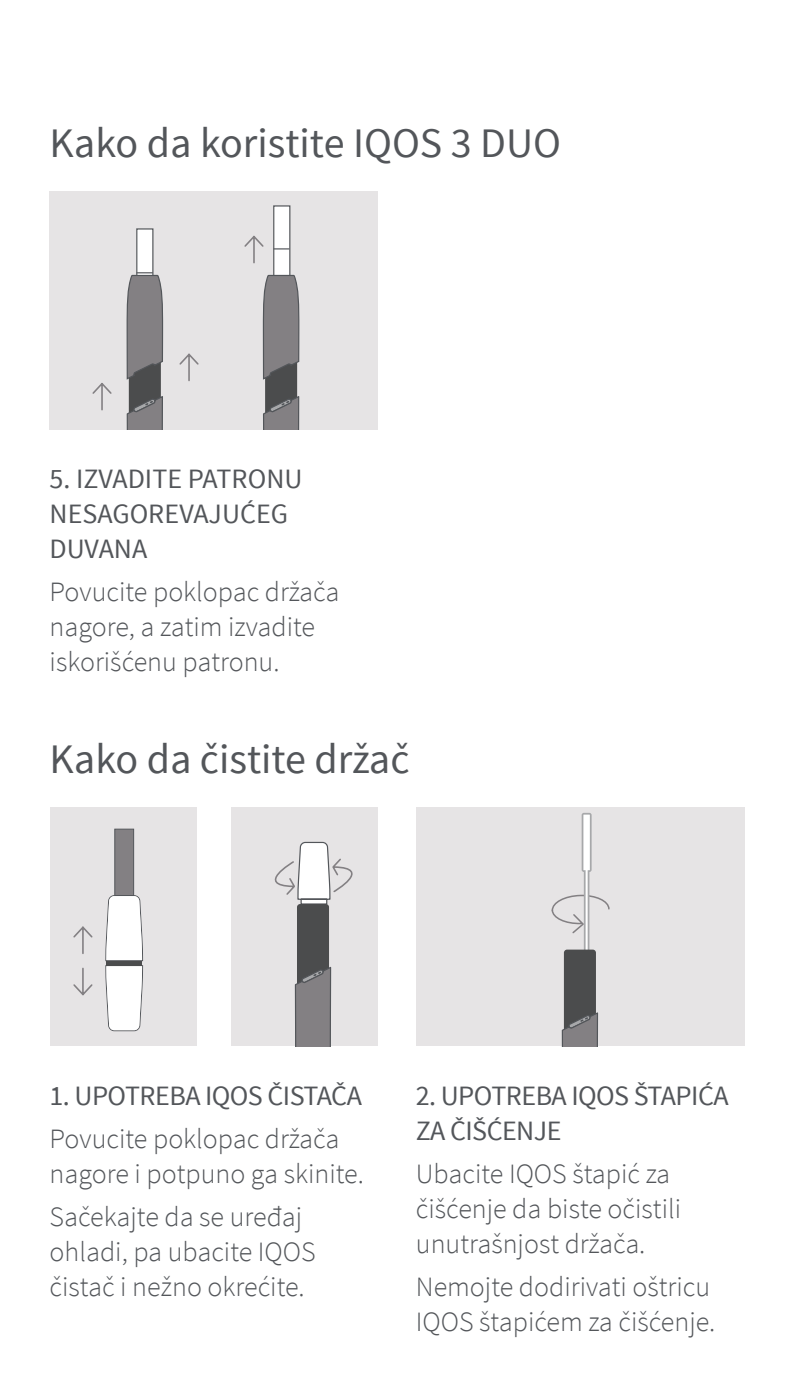
<style>
.page{position:relative;width:794px;height:1389px;background:#fff}
.page>*{position:absolute;margin:0;border:0;box-sizing:border-box;transform-origin:0 0}
.t1{font:42px "Source Sans Pro";color:#53565a}
.Image_body_copy{font:300 28px/35px "Source Sans Pro";color:#53565a}
.Image_Heading{font:28px/35px "Source Sans Pro";letter-spacing:-.02em;color:#53565a}
.Image_Heading-2{font:28px/35px "Source Sans Pro";color:#53565a}
</style>
<div class="page">
<div style="left:50px;top:807px;width:147px;height:239px;background:#e6e4e5"></div>
<svg style="left:105px;top:828px;width:38px;height:203px"></svg>
<hr style="left:106px;top:961px;width:36px;height:4px;background:#4b4c4d">
<svg style="left:73px;top:967px;width:20px;height:29px"></svg>
<svg style="left:73px;top:926px;width:20px;height:28px"></svg>
<div style="left:231px;top:807px;width:147px;height:239px;background:#e6e4e5"></div>
<svg style="left:274px;top:841px;width:79px;height:205px"></svg>
<div style="left:416px;top:807px;width:328px;height:239px;background:#e6e4e5"></div>
<svg style="left:551px;top:813px;width:59px;height:233px"></svg>
<div style="left:50px;top:191px;width:328px;height:239px;background:#e6e4e5"></div>
<div style="left:274px;top:206px;width:16px;height:102px;background:#fff"></div>
<div style="left:273px;top:205px;width:17px;height:103px;border:1px solid #53565a"></div>
<svg style="left:273px;top:248px;width:16px;height:2px"></svg>
<div style="left:137px;top:229px;width:16px;height:102px;background:#fff"></div>
<div style="left:136px;top:228px;width:17px;height:103px;border:1px solid #53565a"></div>
<svg style="left:126px;top:272px;width:38px;height:158px;background:#7e7d7f"></svg>
<svg style="left:262px;top:273px;width:38px;height:157px;background:#7e7d7f"></svg>
<svg style="left:179px;top:353px;width:20px;height:29px"></svg>
<svg style="left:92px;top:383px;width:20px;height:28px"></svg>
<svg style="left:244px;top:235px;width:20px;height:29px"></svg>
<p class="t1" style="left:50px;top:117px;width:513px">Kako da koristite IQOS 3 DUO</p>
<p class="Image_Heading-2" style="left:50px;top:461px;width:254px">5. IZVADITE PATRONU<br>NESAGOREVAJUĆEG<br>DUVANA</p>
<p class="Image_body_copy" style="left:50px;top:574px;width:291px">Povucite poklopac držača nagore a, zatim izvadite iskorišćenu patronu.</p>
<p class="t1" style="left:50px;top:733px;width:361px">Kako da čistite držač</p>
<p class="Image_Heading" style="left:50px;top:1079px;width:314px">1. UPOTREBA IQOS ČISTAČA</p>
<p class="Image_body_copy" style="left:50px;top:1122px;width:316px">Povucite poklopac držača nagore i potpuno ga skinite.</p>
<p class="Image_body_copy" style="left:50px;top:1200px;width:268px">Sačekajte da se uređaj ohladi, pa ubacite IQOS čistač i nežno okrećite.</p>
<p class="Image_Heading" style="left:416px;top:1079px;width:314px">2. UPOTREBA IQOS ŠTAPIĆA<br>ZA ČIŠĆENJE</p>
<p class="Image_body_copy" style="left:416px;top:1157px;width:267px">Ubacite IQOS štapić za čišćenje da biste očistili unutrašnjost držača.</p>
<p class="Image_body_copy" style="left:416px;top:1270px;width:301px">Nemojte dodirivati oštricu<br>IQOS štapićem za čišćenje.</p>
</div>
